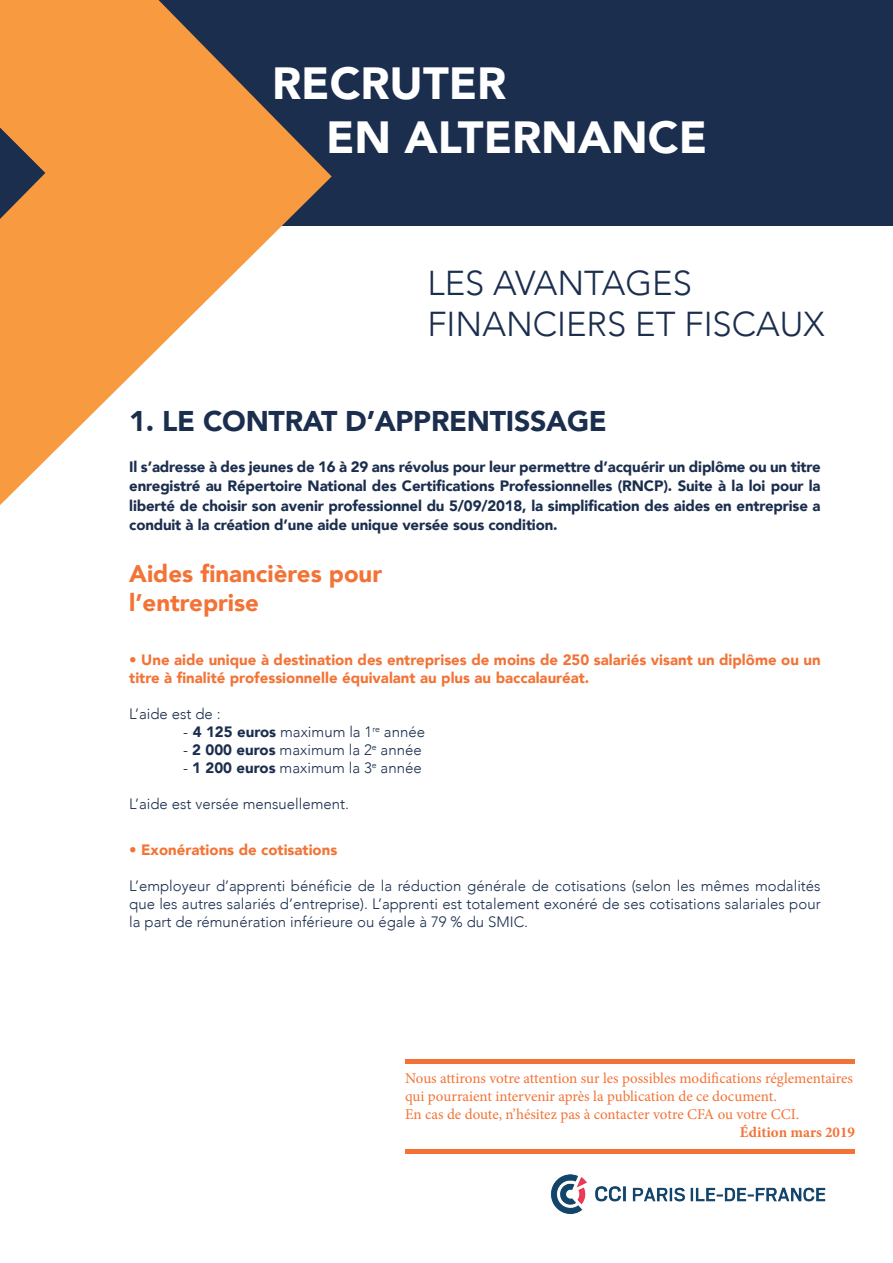
<style>
.page{position:relative;width:893px;height:1263px;background:#fff}
.page>*{position:absolute;margin:0;border:0;box-sizing:border-box;transform-origin:0 0}
.t1{font:900 45px/54px "Avenir";color:#fff}
.t2{font:300 34.5px/41.4px "Avenir";color:#1b2e4e}
.t3{font:900 28.5px "Avenir";letter-spacing:-.01em;color:#1b2e4e}
.t4{font:900 24px/28.8px "Avenir";color:#f37336}
.t5{font:300 15px/18px "Avenir";color:#1b2e4e;text-align:justify}
.t6{font:900 15px/19.5px "Avenir";letter-spacing:-.01em;color:#1b2e4e;text-align:justify}
.t7{font:15px/18px "Minion Pro";color:#f37336}
.t8{font:900 15px/18px "Avenir";color:#f37336}
.t9{font:700 15px "Minion Pro";color:#f37336}
.s1{font-weight:900}
</style>
<div class="page">
<div style="left:0;top:0;width:893px;height:226px;background:#1b2e4e"></div>
<svg style="left:0;top:0;width:332px;height:505px;fill:#f89a3f"></svg>
<img style="left:551px;top:1174px;width:275px;height:41px">
<div style="left:405px;top:1059px;width:449px;height:5px;background:#f37336"></div>
<div style="left:405px;top:1149px;width:449px;height:5px;background:#f37336"></div>
<h1 class="t1" style="left:326px;top:55px;width:382px;text-indent:-54px">RECRUTER<br>EN ALTERNANCE</h1>
<h2 class="t2" style="left:427px;top:262px;width:398px">LES AVANTAGES<br>FINANCIERS ET FISCAUX</h2>
<h3 class="t3" style="left:129px;top:397px;width:479px">1. LE CONTRAT D’APPRENTISSAGE</h3>
<p class="t6" style="left:129px;top:456px;width:693px">Il s’adresse à des jeunes de 16 à 29 ans révolus pour leur permettre d’acquérir un diplôme ou un titre enregistré au Répertoire National des Certifications Professionnelles (RNCP). Suite à la loi pour la liberté de choisir son avenir professionnel du 5/09/2018, la simplification des aides en entreprise a conduit à la création d’une aide unique versée sous condition.</p>
<h3 class="t4" style="left:129px;top:558px;width:254px">Aides financières pour l’entreprise</h3>
<p class="t8" style="left:129px;top:650px;width:693px">• Une aide unique à destination des entreprises de moins de 250 salariés visant un diplôme ou un titre à finalité professionnelle équivalant au plus au baccalauréat.</p>
<p class="t5" style="left:129px;top:704px;width:93px">L’aide est de :</p>
<p class="t5" style="left:183px;top:722px;width:243px">- <span class="s1">4 125 euros</span> maximum la 1<sup>re</sup> année</p>
<p class="t5" style="left:183px;top:740px;width:240px">- <span class="s1">2 000 euros</span> maximum la 2<sup>e</sup> année</p>
<p class="t5" style="left:183px;top:758px;width:240px">- <span class="s1">1 200 euros</span> maximum la 3<sup>e</sup> année</p>
<p class="t5" style="left:129px;top:794px;width:221px">L’aide est versée mensuellement.</p>
<p class="t8" style="left:129px;top:841px;width:210px">• Exonérations de cotisations</p>
<p class="t5" style="left:129px;top:877px;width:693px">L’employeur d’apprenti bénéficie de la réduction générale de cotisations (selon les mêmes modalités que les autres salariés d’entreprise). L’apprenti est totalement exonéré de ses cotisations salariales pour la part de rémunération inférieure ou égale à 79 % du SMIC.</p>
<p class="t7" style="left:405px;top:1069px;width:449px">Nous attirons votre attention sur les possibles modifications réglementaires qui pourraient intervenir après la publication de ce document.<br>En cas de doute, n’hésitez pas à contacter votre CFA ou votre CCI.</p>
<p class="t9" style="left:740px;top:1121px;width:117px">Édition mars 2019</p>
</div>
